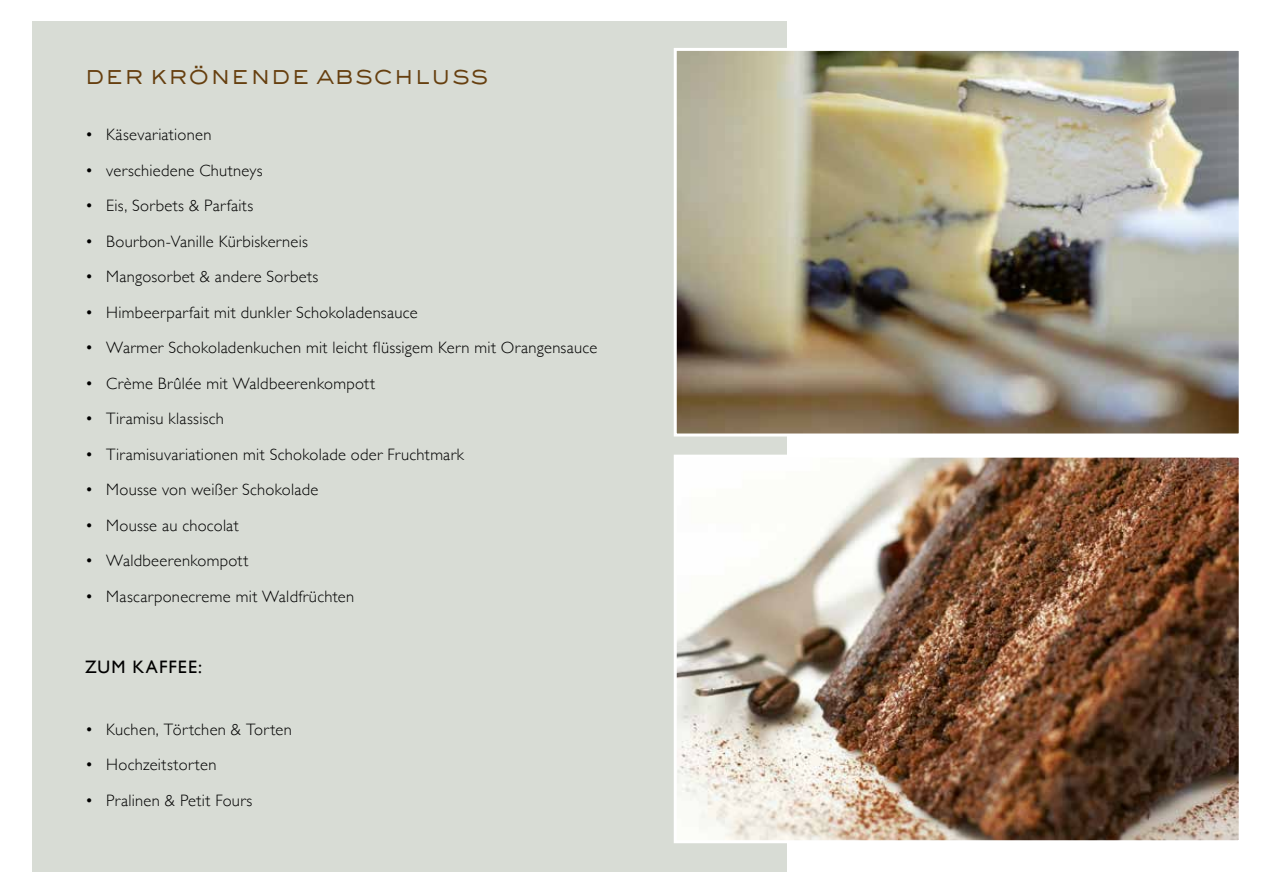
<style>
.page{position:relative;width:1263px;height:893px;background:#fff}
.page>*{position:absolute;margin:0;border:0;box-sizing:border-box;transform-origin:0 0}
.t1{font:300 27px "Sackers Gothic Std";color:#663f0f}
.t2{font:18px "Gill Sans";letter-spacing:.06em;color:#000}
.t3{font:300 16.5px "Gill Sans";letter-spacing:.02em;color:#000}
</style>
<div class="page">
<div style="left:32px;top:21px;width:755px;height:851px;background:#d8dcd5"></div>
<img style="left:678px;top:52px;width:560px;height:380px">
<div style="left:674px;top:48px;width:568px;height:388px;border:3px solid #fff"></div>
<img style="left:678px;top:459px;width:560px;height:380px">
<div style="left:674px;top:455px;width:568px;height:388px;border:3px solid #fff"></div>
<h1 class="t1" style="left:85px;top:57px;width:405px">der krönende abschluss</h1>
<p class="t3" style="left:85px;top:122px;width:128px">• Käsevariationen</p>
<p class="t3" style="left:85px;top:157px;width:179px">• verschiedene Chutneys</p>
<p class="t3" style="left:85px;top:193px;width:170px">• Eis, Sorbets &amp; Parfaits</p>
<p class="t3" style="left:85px;top:228px;width:224px">• Bourbon-Vanille Kürbiskerneis</p>
<p class="t3" style="left:85px;top:264px;width:235px">• Mangosorbet &amp; andere Sorbets</p>
<p class="t3" style="left:85px;top:299px;width:334px">• Himbeerparfait mit dunkler Schokoladensauce</p>
<p class="t3" style="left:85px;top:335px;width:514px">• Warmer Schokoladenkuchen mit leicht flüssigem Kern mit Orangensauce</p>
<p class="t3" style="left:85px;top:370px;width:291px">• Crème Brûlée mit Waldbeerenkompott</p>
<p class="t3" style="left:85px;top:406px;width:140px">• Tiramisu klassisch</p>
<p class="t3" style="left:85px;top:441px;width:380px">• Tiramisuvariationen mit Schokolade oder Fruchtmark</p>
<p class="t3" style="left:85px;top:477px;width:235px">• Mousse von weißer Schokolade</p>
<p class="t3" style="left:85px;top:512px;width:155px">• Mousse au chocolat</p>
<p class="t3" style="left:85px;top:548px;width:165px">• Waldbeerenkompott</p>
<p class="t3" style="left:85px;top:583px;width:271px">• Mascarponecreme mit Waldfrüchten</p>
<p class="t2" style="left:85px;top:656px;width:119px">ZUM KAFFEE:</p>
<p class="t3" style="left:85px;top:716px;width:208px">• Kuchen, Törtchen &amp; Torten</p>
<p class="t3" style="left:85px;top:752px;width:133px">• Hochzeitstorten</p>
<p class="t3" style="left:85px;top:787px;width:169px">• Pralinen &amp; Petit Fours</p>
</div>
